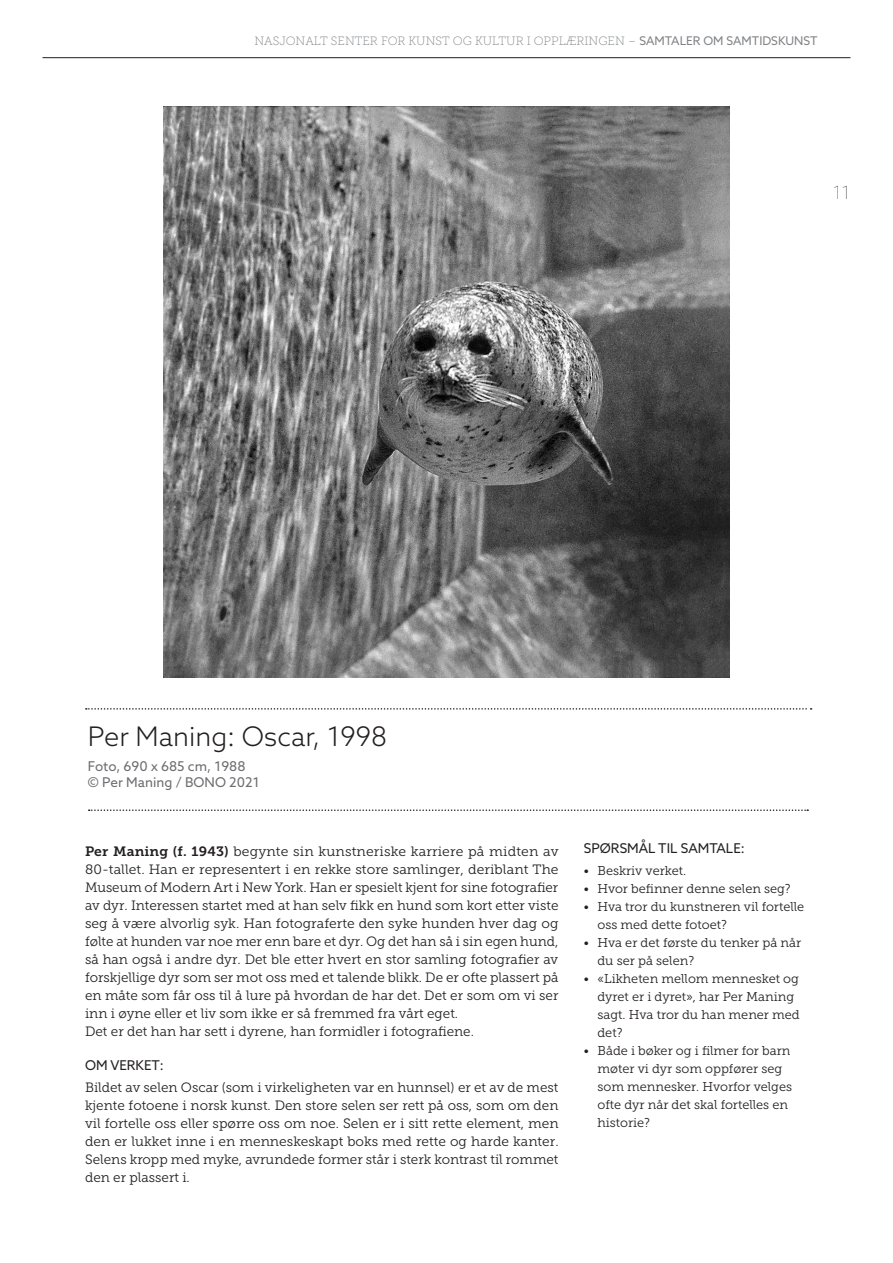
<style>
.page{position:relative;width:893px;height:1263px;background:#fff}
.page>*{position:absolute;margin:0;border:0;box-sizing:border-box;transform-origin:0 0}
.Kunster_tittel{font:300 27px "Azo Sans";color:#231f20}
.t1{font:100 18px "Azo Sans";color:#231f20}
.Brødtekst{font:13.5px/18px "Museo Slab 300";color:#231f20;text-align:justify}
.Undertekst{font:13.5px/16.2px "Azo Sans";color:#6c6d70}
.Mellomtittel{font:13.5px "Azo Sans";color:#231f20}
.Brødtekst-2{font:12.75px/18px "Museo Slab 300";color:#231f20}
.t2{font:12px "Museo Slab 100";color:#808285}
.s1{font-family:"Azo Sans"}
.s2{font-family:"Museo Slab 700"}
</style>
<div class="page">
<hr style="left:43px;top:57px;width:807px;height:1px;background:#231f20">
<img style="left:163px;top:106px;width:566px;height:571px">
<svg style="left:86px;top:708px;width:726px;height:2px"></svg>
<svg style="left:89px;top:809px;width:719px;height:2px"></svg>
<p class="t2" style="left:255px;top:35px;width:564px">NASJONALT SENTER FOR KUNST OG KULTUR I OPPLÆRINGEN – <span class="s1">SAMTALER OM SAMTIDSKUNST</span></p>
<h2 class="t1" style="left:833px;top:181px;width:19px">11</h2>
<p class="Kunster_tittel" style="left:88px;top:719px;width:301px">Per Maning: Oscar, 1998</p>
<p class="Undertekst" style="left:88px;top:758px;width:173px">Foto, 690 x 685 cm, 1988 © Per Maning / BONO 2021</p>
<p class="Brødtekst" style="left:85px;top:842px;width:475px"><span class="s2">Per Maning (f. 1943)</span> begynte sin kunstneriske karriere på midten av 80-tallet. Han er representert i en rekke store samlinger, deriblant The Museum of Modern Art i New York. Han er spesielt kjent for sine fotografier av dyr. Interessen startet med at han selv fikk en hund som kort etter viste seg å være alvorlig syk. Han fotograferte den syke hunden hver dag og følte at hunden var noe mer enn bare et dyr. Og det han så i sin egen hund, så han også i andre dyr. Det ble etter hvert en stor samling fotografier av forskjellige dyr som ser mot oss med et talende blikk. De er ofte plassert på en måte som får oss til å lure på hvordan de har det. Det er som om vi ser inn i øyne eller et liv som ikke er så fremmed fra vårt eget.</p>
<p class="Brødtekst" style="left:85px;top:1022px;width:390px">Det er det han har sett i dyrene, han formidler i fotografiene.</p>
<p class="Mellomtittel" style="left:85px;top:1056px;width:80px">OM VERKET:</p>
<p class="Brødtekst" style="left:85px;top:1079px;width:475px">Bildet av selen Oscar (som i virkeligheten var en hunnsel) er et av de mest kjente fotoene i norsk kunst. Den store selen ser rett på oss, som om den vil fortelle oss eller spørre oss om noe. Selen er i sitt rette element, men den er lukket inne i en menneskeskapt boks med rette og harde kanter.<br>Selens kropp med myke, avrundede former står i sterk kontrast til rommet den er plassert i.</p>
<p class="Mellomtittel" style="left:584px;top:839px;width:162px">SPØRSMÅL TIL SAMTALE:</p>
<p class="Brødtekst-2" style="left:584px;top:862px;width:104px">• Beskriv verket.</p>
<p class="Brødtekst-2" style="left:584px;top:880px;width:208px">• Hvor befinner denne selen seg?</p>
<p class="Brødtekst-2" style="left:597px;top:898px;width:208px;text-indent:-14px">• Hva tror du kunstneren vil fortelle oss med dette fotoet?</p>
<p class="Brødtekst-2" style="left:597px;top:934px;width:205px;text-indent:-14px">• Hva er det første du tenker på når du ser på selen?</p>
<p class="Brødtekst-2" style="left:597px;top:970px;width:204px;text-indent:-14px">• «Likheten mellom mennesket og dyret er i dyret», har Per Maning sagt. Hva tror du han mener med det?</p>
<p class="Brødtekst-2" style="left:597px;top:1042px;width:196px;text-indent:-14px">• Både i bøker og i filmer for barn møter vi dyr som oppfører seg som mennesker. Hvorfor velges ofte dyr når det skal fortelles en historie?</p>
</div>
